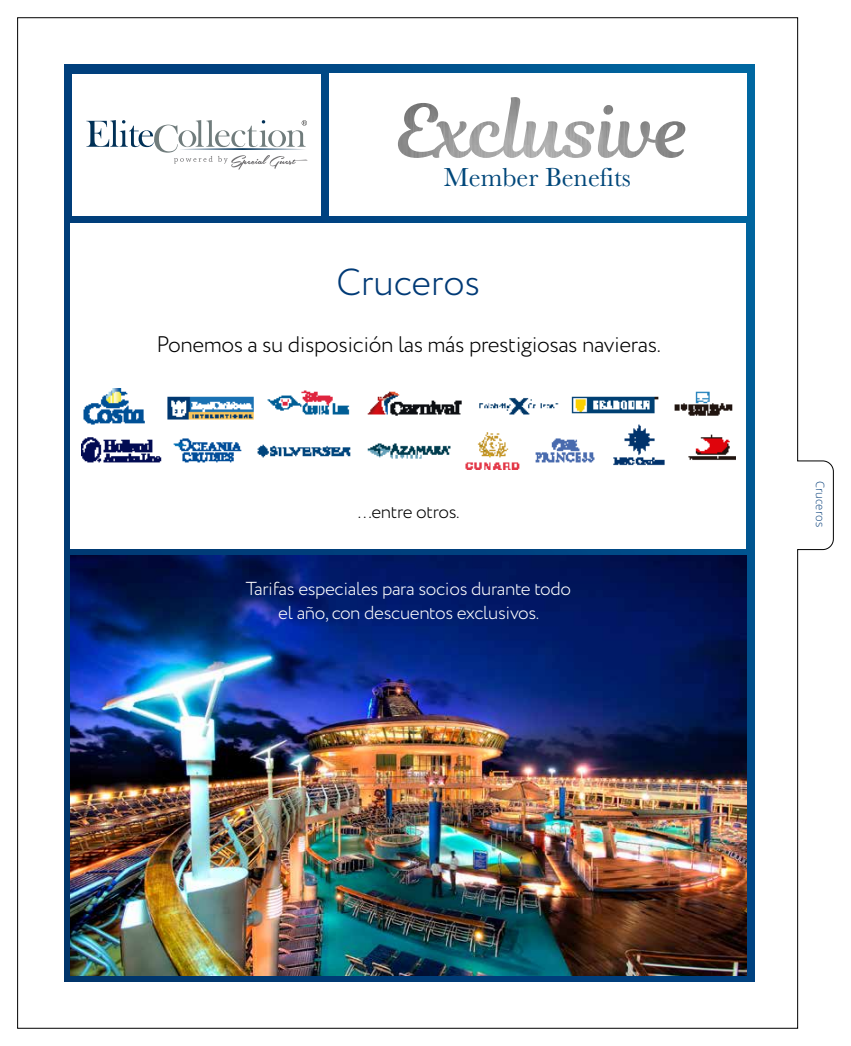
<style>
.page{position:relative;width:851px;height:1046px;background:#fff}
.page>*{position:absolute;margin:0;border:0;box-sizing:border-box;transform-origin:0 0}
.t1{font:300 37.5px "Circe";color:#003a76}
.t2{font:27.12px "Baskerville";color:#00477a}
.t3{font:300 22.5px "Circe";letter-spacing:-.02em;color:#000}
.t4{font:300 18.75px/23.8px "Circe";letter-spacing:-.02em;color:#fff;text-align:center}
.t5{font:300 18.75px "Circe";letter-spacing:-.02em;color:#000}
.t6{font:300 11.25px "Open Sans";color:#003a76}
</style>
<div class="page">
<img style="left:17px;top:18px;width:816px;height:1010px">
<h2 class="t2" style="left:443px;top:160px;width:189px">Member Benefits</h2>
<h1 class="t1" style="left:336px;top:258px;width:145px">Cruceros</h1>
<p class="t3" style="left:156px;top:329px;width:505px">Ponemos a su disposición las más prestigiosas navieras.</p>
<p class="t5" style="left:358px;top:499px;width:103px">...entre otros.</p>
<p class="t4" style="left:246px;top:577px;width:327px">Tarifas especiales para socios durante todo el año, con descuentos exclusivos.</p>
<p class="t6" style="left:827px;top:481px;width:47px;rotate:90deg">Cruceros</p>
</div>
